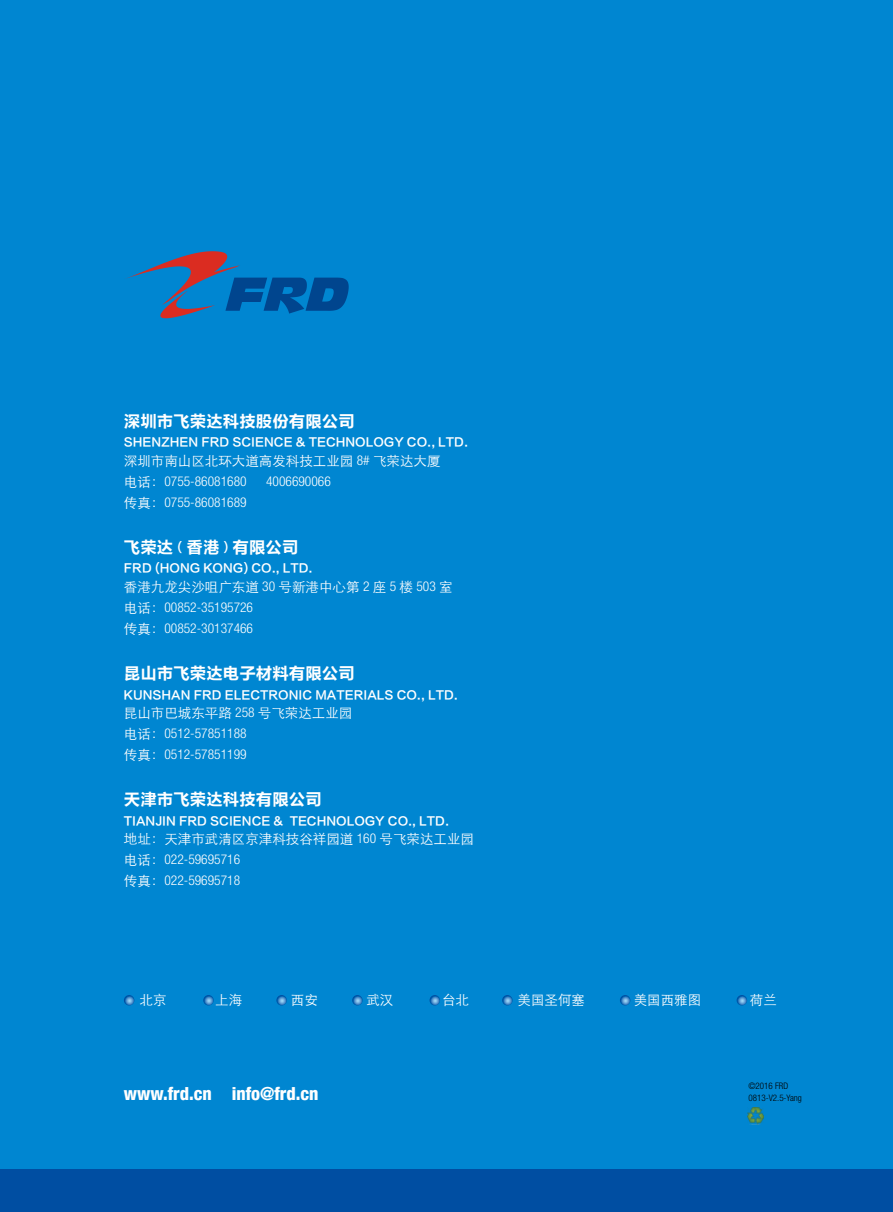
<style>
.page{position:relative;width:893px;height:1212px;background:#0086d1}
.page>*{position:absolute;margin:0;border:0;box-sizing:border-box;transform-origin:0 0}
.t1{font:800 condensed 18px "Helvetica 87";color:#fff}
.t2{font:16.5px "FZLTCHJW GB1 0";color:#fff}
.t3{font:300 condensed 13.5px/21px "Helvetica Neue";color:#fff}
.t4{font:13.5px "ST Xihei";color:#fff}
.t5{font:11.55px "FZLTCHJW GB1 0";color:#fff}
.t6{font:300 condensed 9px "Helvetica Neue";color:#000}
.s1{font-family:"Helvetica Neue";font-weight:300;font-stretch:condensed}
.s2{font-family:"ST Xihei";font-weight:400;font-stretch:normal}
.s3{font-size:11.55px}
</style>
<div class="page">
<div style="left:0;top:1169px;width:893px;height:43px;background:#004ea2"></div>
<svg style="left:125px;top:251px;width:224px;height:67px"></svg>
<svg style="left:203px;top:995px;width:11px;height:10px"></svg>
<svg style="left:276px;top:995px;width:11px;height:10px"></svg>
<svg style="left:352px;top:995px;width:11px;height:10px"></svg>
<svg style="left:430px;top:995px;width:10px;height:10px"></svg>
<svg style="left:502px;top:995px;width:11px;height:10px"></svg>
<svg style="left:620px;top:995px;width:10px;height:10px"></svg>
<svg style="left:737px;top:995px;width:10px;height:10px"></svg>
<svg style="left:124px;top:995px;width:10px;height:10px"></svg>
<img style="left:747px;top:1108px;width:17px;height:16px">
<p class="t2" style="left:124px;top:412px;width:233px">深圳市飞荣达科技股份有限公司</p>
<p class="t5" style="left:124px;top:436px;width:346px">SHENZHEN FRD SCIENCE &amp; TECHNOLOGY CO., LTD.</p>
<p class="t4" style="left:124px;top:451px;width:318px">深圳市南山区北环大道高发科技工业园 <span class="s1">8#</span> 飞荣达大厦</p>
<p class="t3" style="left:124px;top:471px;width:124px"><span class="s2">电话：</span>0755-86081680</p>
<p class="t3" style="left:266px;top:471px;width:66px">4006690066</p>
<p class="t3" style="left:124px;top:492px;width:124px"><span class="s2">传真：</span>0755-86081689</p>
<p class="t2" style="left:124px;top:538px;width:176px">飞荣达 <span class="s3">(</span> 香港 <span class="s3">)</span> 有限公司</p>
<p class="t5" style="left:124px;top:562px;width:190px">FRD (HONG KONG) CO., LTD.</p>
<p class="t4" style="left:124px;top:577px;width:330px">香港九龙尖沙咀广东道 <span class="s1">30</span> 号新港中心第 <span class="s1">2</span> 座 <span class="s1">5</span> 楼 <span class="s1">503</span> 室</p>
<p class="t3" style="left:124px;top:597px;width:131px"><span class="s2">电话：</span>00852-35195726<span class="s2">传真：</span>00852-30137466</p>
<p class="t2" style="left:124px;top:664px;width:233px">昆山市飞荣达电子材料有限公司</p>
<p class="t5" style="left:124px;top:688px;width:335px">KUNSHAN FRD ELECTRONIC MATERIALS CO., LTD.</p>
<p class="t4" style="left:124px;top:703px;width:230px">昆山市巴城东平路 <span class="s1">258</span> 号飞荣达工业园</p>
<p class="t3" style="left:124px;top:723px;width:124px"><span class="s2">电话：</span>0512-57851188<span class="s2">传真：</span>0512-57851199</p>
<p class="t2" style="left:124px;top:790px;width:200px">天津市飞荣达科技有限公司</p>
<p class="t5" style="left:124px;top:814px;width:327px">TIANJIN FRD SCIENCE &amp; TECHNOLOGY CO., LTD.</p>
<p class="t4" style="left:124px;top:829px;width:352px">地址：天津市武清区京津科技谷祥园道 <span class="s1">160</span> 号飞荣达工业园</p>
<p class="t3" style="left:124px;top:849px;width:118px"><span class="s2">电话：</span>022-59695716<span class="s2">传真：</span>022-59695718</p>
<p class="t4" style="left:140px;top:990px;width:28px">北京</p>
<p class="t4" style="left:215px;top:990px;width:28px">上海</p>
<p class="t4" style="left:291px;top:990px;width:28px">西安</p>
<p class="t4" style="left:366px;top:990px;width:28px">武汉</p>
<p class="t4" style="left:442px;top:990px;width:28px">台北</p>
<p class="t4" style="left:518px;top:990px;width:69px">美国圣何塞</p>
<p class="t4" style="left:634px;top:990px;width:69px">美国西雅图</p>
<p class="t4" style="left:750px;top:990px;width:29px">荷兰</p>
<p class="t6" style="left:748px;top:1081px;width:41px">©2016 FRD</p>
<h1 class="t1" style="left:124px;top:1082px;width:196px">www.frd.cn info@frd.cn</h1>
<p class="t6" style="left:748px;top:1093px;width:55px">0813-V2.5-Yang</p>
</div>
